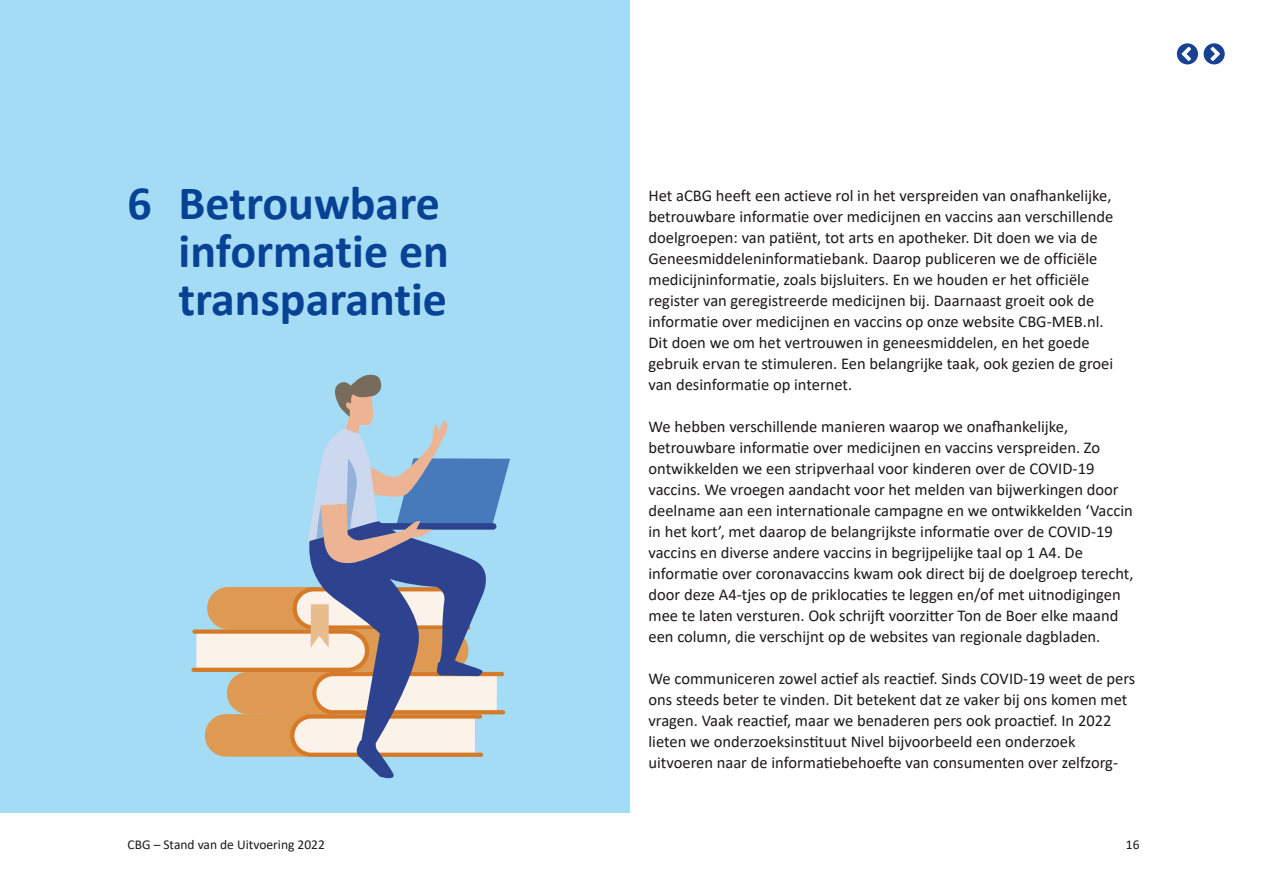
<style>
.page{position:relative;width:1263px;height:893px;background:#fff}
.page>*{position:absolute;margin:0;border:0;box-sizing:border-box;transform-origin:0 0}
.t1{font:700 48px/48px "Calibri";color:#074295}
.P_first{font:16.5px/21px "Calibri";color:#1b1819}
.P_H{font:16.5px/21px "Calibri";color:#1b1819}
.t2{font:13.5px "Calibri";color:#1b1819}
</style>
<div class="page">
<svg style="left:1177px;top:43px;width:48px;height:21px"></svg>
<div style="left:0;top:0;width:629px;height:812px;background:#a4dbf5"></div>
<svg style="left:191px;top:375px;width:319px;height:403px"></svg>
<h1 class="t1" style="left:179px;top:178px;width:272px;text-indent:-51px">6 Betrouwbare informatie en transparantie</h1>
<p class="P_H" style="left:648px;top:185px;width:466px">Het aCBG heeft een actieve rol in het verspreiden van onafhankelijke, betrouwbare informatie over medicijnen en vaccins aan verschillende doelgroepen: van patiënt, tot arts en apotheker. Dit doen we via de Geneesmiddeleninformatiebank. Daarop publiceren we de officiële medicijninformatie, zoals bijsluiters. En we houden er het officiële register van geregistreerde medicijnen bij. Daarnaast groeit ook de informatie over medicijnen en vaccins op onze website CBG-MEB.nl.<br>Dit doen we om het vertrouwen in geneesmiddelen, en het goede gebruik ervan te stimuleren. Een belangrijke taak, ook gezien de groei van desinformatie op internet.</p>
<p class="P_first" style="left:648px;top:416px;width:487px">We hebben verschillende manieren waarop we onafhankelijke, betrouwbare informatie over medicijnen en vaccins verspreiden. Zo ontwikkelden we een stripverhaal voor kinderen over de COVID-19 vaccins. We vroegen aandacht voor het melden van bijwerkingen door deelname aan een internationale campagne en we ontwikkelden ‘Vaccin in het kort’, met daarop de belangrijkste informatie over de COVID-19 vaccins en diverse andere vaccins in begrijpelijke taal op 1 A4. De informatie over coronavaccins kwam ook direct bij de doelgroep terecht, door deze A4-tjes op de priklocaties te leggen en/of met uitnodigingen mee te laten versturen. Ook schrijft voorzitter Ton de Boer elke maand een column, die verschijnt op de websites van regionale dagbladen.</p>
<p class="P_first" style="left:648px;top:668px;width:488px">We communiceren zowel actief als reactief. Sinds COVID-19 weet de pers ons steeds beter te vinden. Dit betekent dat ze vaker bij ons komen met vragen. Vaak reactief, maar we benaderen pers ook proactief. In 2022 lieten we onderzoeksinstituut Nivel bijvoorbeeld een onderzoek uitvoeren naar de informatiebehoefte van consumenten over zelfzorg-</p>
<p class="t2" style="left:128px;top:835px;width:199px">CBG – Stand van de Uitvoering 2022</p>
<p class="t2" style="left:1126px;top:835px;width:15px">16</p>
</div>
